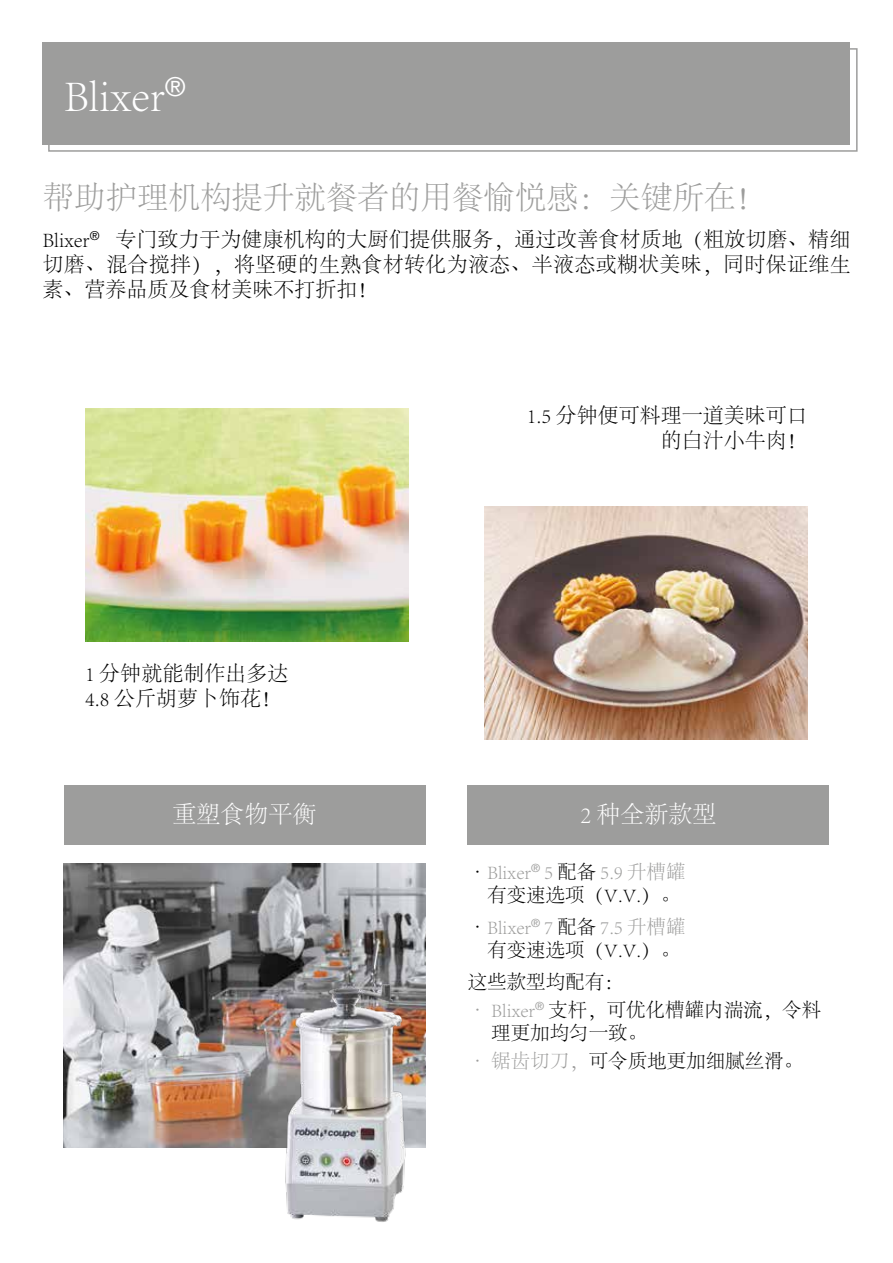
<style>
.page{position:relative;width:893px;height:1263px;background:#fff}
.page>*{position:absolute;margin:0;border:0;box-sizing:border-box;transform-origin:0 0}
.t1{font:300 45px "Adobe Song Std";color:#fff}
.t2{font:300 31.5px "Adobe Song Std";color:#9d9d9c}
.t3{font:300 24px "Adobe Song Std";color:#fff}
.t4{font:300 21px/25.2px "Adobe Song Std";color:#000;text-align:justify}
.t5{font:300 19.5px/23.4px "Adobe Song Std";color:#000;text-align:right}
.s1{color:#9d9d9c}
</style>
<div class="page">
<div style="left:48px;top:48px;width:810px;height:104px;border:2px solid #9d9d9c"></div>
<div style="left:43px;top:43px;width:807px;height:102px;background:#9d9d9c"></div>
<img style="left:85px;top:408px;width:323px;height:233px">
<img style="left:485px;top:506px;width:323px;height:233px">
<div style="left:64px;top:785px;width:361px;height:60px;background:#9d9d9c"></div>
<div style="left:468px;top:785px;width:361px;height:60px;background:#9d9d9c"></div>
<img style="left:64px;top:863px;width:361px;height:285px">
<img style="left:280px;top:976px;width:134px;height:246px">
<h1 class="t1" style="left:64px;top:71px;width:124px">Blixer<sup>®</sup></h1>
<h2 class="t2" style="left:43px;top:180px;width:726px">帮助护理机构提升就餐者的用餐愉悦感：关键所在！</h2>
<p class="t4" style="left:43px;top:227px;width:810px">Blixer<sup>®</sup> 专门致力于为健康机构的大厨们提供服务，通过改善食材质地（粗放切磨、精细切磨、混合搅拌），将坚硬的生熟食材转化为液态、半液态或糊状美味，同时保证维生素、营养品质及食材美味不打折扣！</p>
<p class="t4" style="left:85px;top:661px;width:205px">1 分钟就能制作出多达<br>4.8 公斤胡萝卜饰花！</p>
<p class="t4" style="left:527px;top:403px;width:282px;text-align:right">1.5 分钟便可料理一道美味可口的白汁小牛肉！</p>
<p class="t3" style="left:172px;top:802px;width:145px">重塑食物平衡</p>
<p class="t3" style="left:580px;top:802px;width:138px">2 种全新款型</p>
<p class="t5" style="left:468px;top:861px;width:219px">•<span class="s1">Blixer</span><sup>®</sup> <span class="s1">5</span> 配备 <span class="s1">5.9 升槽罐</span>有变速选项（V.V.）。</p>
<p class="t5" style="left:468px;top:916px;width:219px">•<span class="s1">Blixer</span><sup>®</sup> <span class="s1">7</span> 配备 <span class="s1">7.5 升槽罐</span>有变速选项（V.V.）。</p>
<p class="t5" style="left:468px;top:971px;width:157px">这些款型均配有：</p>
<p class="t5" style="left:491px;top:999px;width:331px;text-align:left;text-indent:-24px"><span class="s1">• Blixer</span><sup>®</sup> 支杆，可优化槽罐内湍流，令料理更加均匀一致。</p>
<p class="t5" style="left:468px;top:1050px;width:337px"><span class="s1">• 锯齿切刀，</span>可令质地更加细腻丝滑。</p>
</div>
